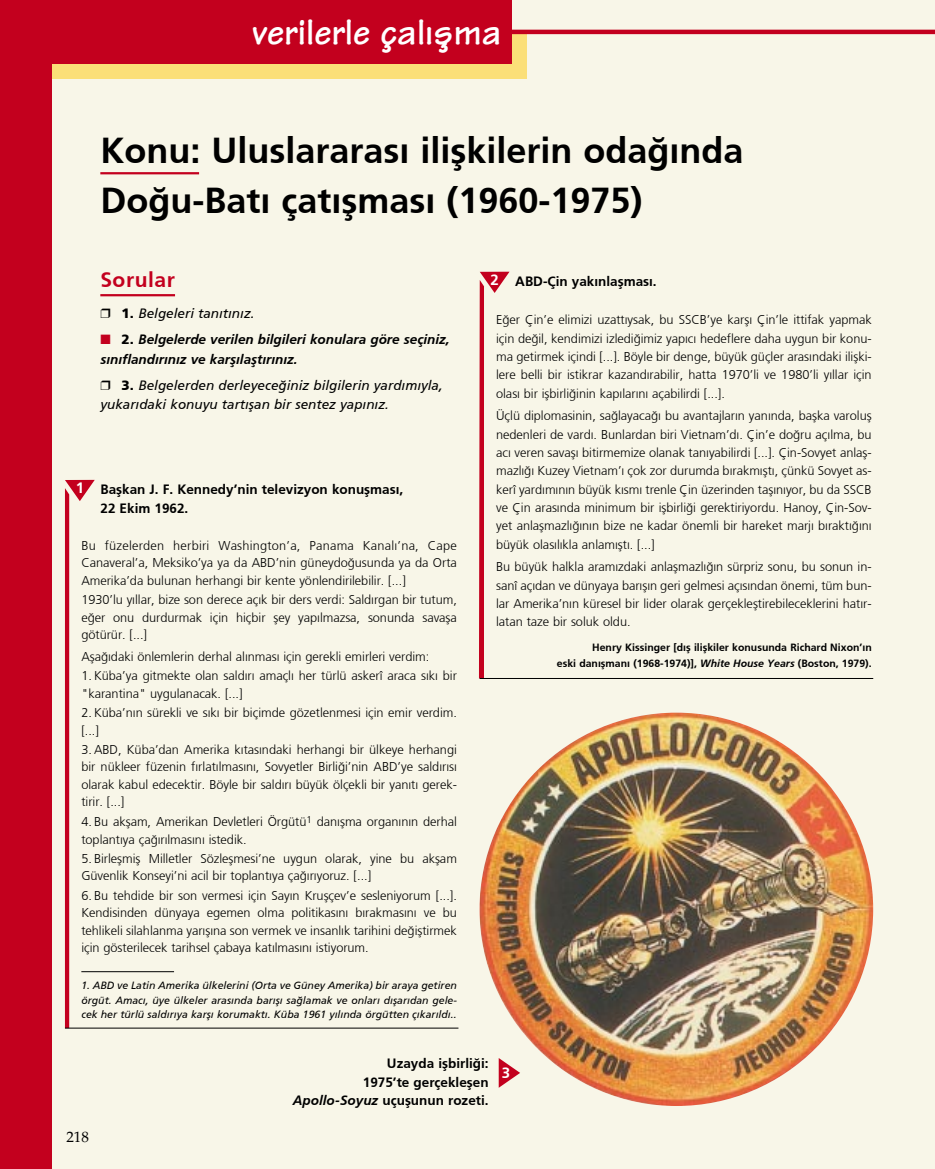
<style>
.page{position:relative;width:935px;height:1169px;background:#fff}
.page>*{position:absolute;margin:0;border:0;box-sizing:border-box;transform-origin:0 0}
.t1{font:37.5px "Tekton Bold T";color:#fff}
.t2{font:36px/50.1px "Frutiger T Bold";color:#000}
.t3{font:21px "Frutiger T Bold";letter-spacing:.03em;color:#c3001e}
.t4{font:15px "Palatino Turk";color:#000}
.t5{font:15px "Frutiger T Bold";color:#fff}
.t6{font:13.5px/18.8px "Frutiger T Bold";color:#000}
.t7{font:13.5px/19.5px "Frutiger T Italic";color:#000}
.t8{font:italic 13.5px/19.6px "Frutiger T Bold";color:#000}
.t9{font:12.75px/18.3px "Frutiger T Light";letter-spacing:-.005em;color:#000;text-align:justify}
.t10{font:10.5px/14.7px "Frutiger T Italic";color:#000;text-align:justify}
.t11{font:10.5px/15.6px "Frutiger T Bold";color:#000;text-align:right}
.s1{font-style:inherit}
.s2{font-family:"Frutiger T Black"}
.s3{color:#c3001e}
.s4{font-family:"Frutiger T Black";font-style:normal}
.s5{font-size:15px;color:#fff}
.s6{font-style:italic}
</style>
<div class="page">
<div style="left:0;top:0;width:934px;height:1168px;background:#f8f6e8"></div>
<div style="left:16px;top:32px;width:510px;height:47px;background:#fbdf78"></div>
<div style="left:0;top:64px;width:52px;height:1104px;background:#c3001e"></div>
<div style="left:1px;top:0;width:510px;height:64px;background:#c3001e"></div>
<hr style="left:511px;top:30px;width:423px;height:4px;background:#c3001e">
<hr style="left:100px;top:172px;width:99px;height:2px;background:#c3001e">
<hr style="left:100px;top:294px;width:75px;height:2px;background:#c3001e">
<svg style="left:479px;top:272px;width:30px;height:406px"></svg>
<hr style="left:479px;top:678px;width:394px;height:1px;background:#000">
<svg style="left:65px;top:480px;width:30px;height:547px"></svg>
<hr style="left:65px;top:1027px;width:393px;height:1px;background:#000">
<hr style="left:81px;top:971px;width:93px;height:1px;background:#000">
<img style="left:479px;top:712px;width:394px;height:394px;border-radius:50%">
<svg style="left:498px;top:1058px;width:22px;height:29px"></svg>
<h1 class="t1" style="left:252px;top:8px;width:250px">verilerle Áalõ<span class="s1">fl</span>ma</h1>
<h2 class="t2" style="left:100px;top:125px;width:644px">Konu: Uluslararasõ ili<span class="s1">fl</span>kilerin oda§õnda<br>Do§u-Batõ Áatõ<span class="s1">fl</span>masõ (1960-1975)</h2>
<h3 class="t3" style="left:100px;top:267px;width:76px">Sorular</h3>
<p class="t7" style="left:122px;top:304px;width:134px"><span class="s2">1.</span> Belgeleri tanõtõnõz.</p>
<p class="t8" style="left:100px;top:330px;width:351px"><span class="s3">■</span> <span class="s4">2.</span> Belgelerde verilen bilgileri konulara gˆre seÁiniz, sõnõflandõrõnõz ve kar<span class="s1">fl</span>õla<span class="s1">fl</span>tõrõnõz.</p>
<p class="t7" style="left:100px;top:375px;width:344px;text-indent:21px"><span class="s2">3.</span> Belgelerden derleyece§iniz bilgilerin yardõmõyla, yukarõdaki konuyu tartõ<span class="s1">fl</span>an bir sentez yapõnõz.</p>
<p class="t6" style="left:100px;top:480px;width:304px;text-indent:-25px"><span class="s5">1</span> Ba<span class="s1">fl</span>kan J. F. Kennedyínin televizyon konu<span class="s1">fl</span>masõ,<br>22 Ekim 1962.</p>
<p class="t9" style="left:81px;top:537px;width:377px;line-height:17.4px">Bu f¸zelerden herbiri Washingtonía, Panama Kanalõína, Cape Canaveralía, Meksikoíya ya da ABDínin g¸neydo§usunda ya da Orta Amerikaída bulunan herhangi bir kente yˆnlendirilebilir. [...]</p>
<p class="t9" style="left:81px;top:591px;width:377px;line-height:17.4px">1930ílu yõllar, bize son derece aÁõk bir ders verdi: Saldõrgan bir tutum, e§er onu durdurmak iÁin hiÁbir <span class="s1">fl</span>ey yapõlmazsa, sonunda sava<span class="s1">fl</span>a gˆt¸r¸r. [...]</p>
<p class="t9" style="left:81px;top:647px;width:349px">A<span class="s1">fl</span>a§õdaki ˆnlemlerin derhal alõnmasõ iÁin gerekli emirleri verdim:</p>
<p class="t9" style="left:81px;top:667px;width:377px;line-height:17.4px">1. K¸baíya gitmekte olan saldõrõ amaÁlõ her t¸rl¸ askerÓ araca sõkõ bir "karantina" uygulanacak. [...]</p>
<p class="t9" style="left:81px;top:704px;width:377px;line-height:17.4px">2. K¸baínõn s¸rekli ve sõkõ bir biÁimde gˆzetlenmesi iÁin emir verdim. [...]</p>
<p class="t9" style="left:81px;top:741px;width:377px;line-height:17.4px">3. ABD, K¸baídan Amerika kõtasõndaki herhangi bir ¸lkeye herhangi bir n¸kleer f¸zenin fõrlatõlmasõnõ, Sovyetler Birli§iínin ABDíye saldõrõsõ olarak kabul edecektir. Bˆyle bir saldõrõ b¸y¸k ˆlÁekli bir yanõtõ gerek&shy;tirir. [...]</p>
<p class="t9" style="left:81px;top:813px;width:377px;line-height:17.4px">4. Bu ak<span class="s1">fl</span>am, Amerikan Devletleri ÷rg¸t¸<sup>1</sup> danõ<span class="s1">fl</span>ma organõnõn derhal toplantõya Áa§õrõlmasõnõ istedik.</p>
<p class="t9" style="left:81px;top:850px;width:377px;line-height:17.4px">5. Birle<span class="s1">fl</span>mi<span class="s1">fl</span> Milletler Sˆzle<span class="s1">fl</span>mesiíne uygun olarak, yine bu ak<span class="s1">fl</span>am<br>G¸venlik Konseyiíni acil bir toplantõya Áa§õrõyoruz. [...]</p>
<p class="t9" style="left:81px;top:886px;width:377px;line-height:17.4px">6. Bu tehdide bir son vermesi iÁin Sayõn Kru<span class="s1">fl</span>Áevíe sesleniyorum [...].<br>Kendisinden d¸nyaya egemen olma politikasõnõ bõrakmasõnõ ve bu tehlikeli silahlanma yarõ<span class="s1">fl</span>õna son vermek ve insanlõk tarihini de§i<span class="s1">fl</span>tirmek iÁin gˆsterilecek tarihsel Áabaya katõlmasõnõ istiyorum.</p>
<p class="t10" style="left:81px;top:977px;width:377px">1. ABD ve Latin Amerika ¸lkelerini (Orta ve G¸ney Amerika) bir araya getiren ˆrg¸t. Amacõ, ¸ye ¸lkeler arasõnda barõ<span class="s1">fl</span>õ sa§lamak ve onlarõ dõ<span class="s1">fl</span>arõdan gele&shy;cek her t¸rl¸ saldõrõya kar<span class="s1">fl</span>õ korumaktõ. K¸ba 1961 yõlõnda ˆrg¸tten Áõkarõldõ..</p>
<p class="t6" style="left:490px;top:272px;width:167px"><span class="s5">2</span> ABD-«in yakõnla<span class="s1">fl</span>masõ.</p>
<p class="t9" style="left:496px;top:311px;width:377px">E§er «iníe elimizi uzattõysak, bu SSCBíye kar<span class="s1">fl</span>õ «iníle ittifak yapmak iÁin de§il, kendimizi izledi§imiz yapõcõ hedeflere daha uygun bir konu&shy;ma getirmek iÁindi [...]. Bˆyle bir denge, b¸y¸k g¸Áler arasõndaki ili<span class="s1">fl</span>ki&shy;lere belli bir istikrar kazandõrabilir, hatta 1970íli ve 1980íli yõllar iÁin olasõ bir i<span class="s1">fl</span>birli§inin kapõlarõnõ aÁabilirdi [...].</p>
<p class="t9" style="left:496px;top:407px;width:377px">‹Ál¸ diplomasinin, sa§layaca§õ bu avantajlarõn yanõnda, ba<span class="s1">fl</span>ka varolu<span class="s1">fl </span>nedenleri de vardõ. Bunlardan biri Vietnamídõ. «iníe do§ru aÁõlma, bu acõ veren sava<span class="s1">fl</span>õ bitirmemize olanak tanõyabilirdi [...]. «in-Sovyet anla<span class="s1">fl&shy;</span>mazlõ§õ Kuzey Vietnamíõ Áok zor durumda bõrakmõ<span class="s1">fl</span>tõ, Á¸nk¸ Sovyet as&shy;kerÓ yardõmõnõn b¸y¸k kõsmõ trenle «in ¸zerinden ta<span class="s1">fl</span>õnõyor, bu da SSCB ve «in arasõnda minimum bir i<span class="s1">fl</span>birli§i gerektiriyordu. Hanoy, «in-Sov&shy;yet anla<span class="s1">fl</span>mazlõ§õnõn bize ne kadar ˆnemli bir hareket marjõ bõraktõ§õnõ b¸y¸k olasõlõkla anlamõ<span class="s1">fl</span>tõ. [...]</p>
<p class="t9" style="left:496px;top:558px;width:377px">Bu b¸y¸k halkla aramõzdaki anla<span class="s1">fl</span>mazlõ§õn s¸rpriz sonu, bu sonun in&shy;sanÓ aÁõdan ve d¸nyaya barõ<span class="s1">fl</span>õn geri gelmesi aÁõsõndan ˆnemi, t¸m bun&shy;lar Amerikaínõn k¸resel bir lider olarak gerÁekle<span class="s1">fl</span>tirebileceklerini hatõr&shy;latan taze bir soluk oldu.</p>
<p class="t11" style="left:557px;top:640px;width:316px">Henry Kissinger [dõ<span class="s1">fl</span> ili<span class="s1">fl</span>kiler konusunda Richard Nixoníõn<br>eski danõ<span class="s1">fl</span>manõ (1968-1974)], <span class="s6">White House Years</span> (Boston, 1979).</p>
<p class="t4" style="left:66px;top:1129px;width:24px">218</p>
<p class="t6" style="left:293px;top:1053px;width:197px;text-align:right">Uzayda i<span class="s1">fl</span>birli§i:<br>1975íte gerÁekle<span class="s1">fl</span>en<br><span class="s6">Apollo-Soyuz</span> uÁu<span class="s1">fl</span>unun rozeti.</p>
<p class="t5" style="left:502px;top:1064px;width:10px">3</p>
</div>
